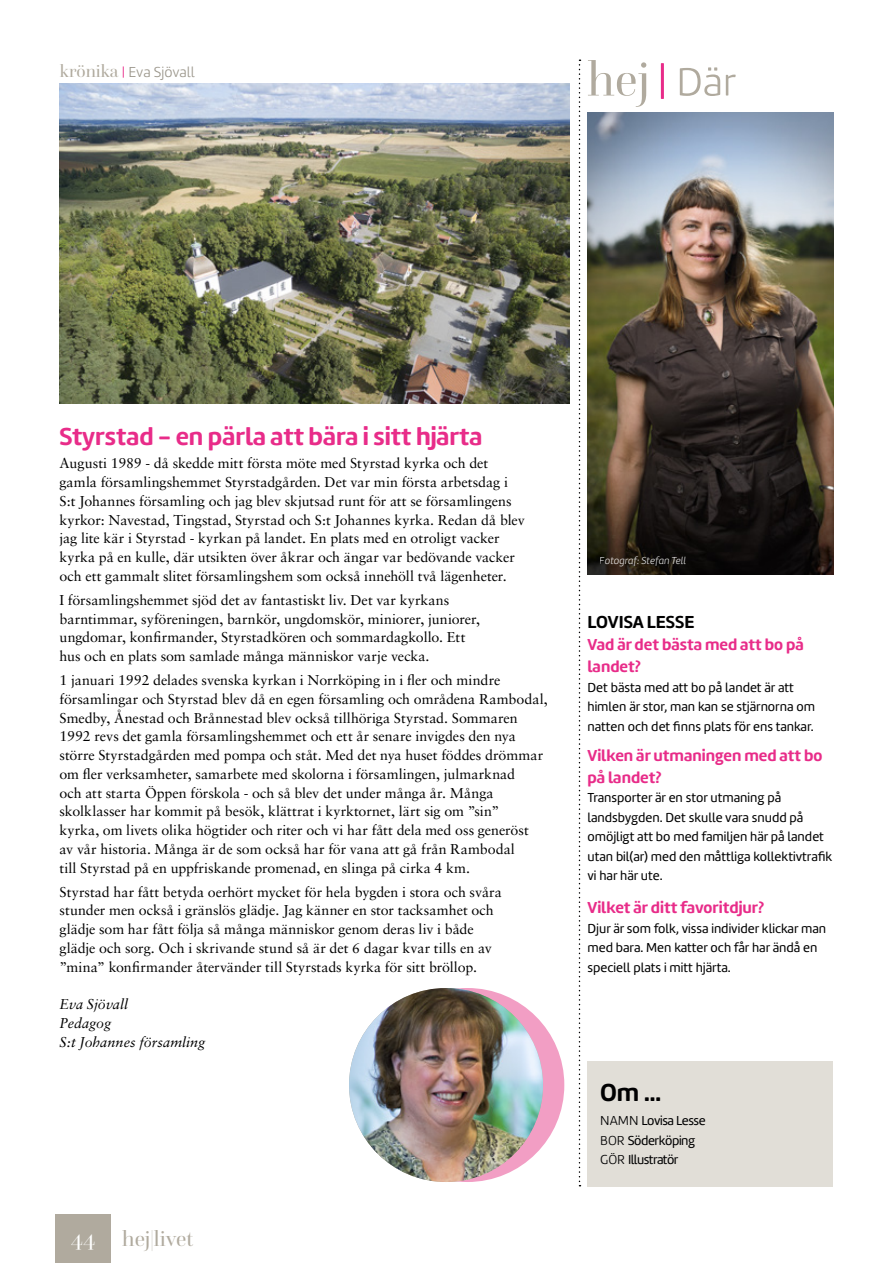
<style>
.page{position:relative;width:893px;height:1263px;background:#fff}
.page>*{position:absolute;margin:0;border:0;box-sizing:border-box;transform-origin:0 0}
.t1{font:700 25.5px "Amelia Rounded";color:#e82c89}
.t2{font:700 25.5px "Amelia Rounded";color:#000001}
.t3{font:22.2px "Questa Grande";color:#b0aa9e}
.t4{font:700 18px "Amelia Rounded";color:#000001}
.t5{font:700 16.5px/21.9px "Amelia Rounded";color:#e82c89}
.t6{font:15px "Amelia Rounded Light";letter-spacing:-.005em;color:#9b968b}
.t7{font:14.25px/18.8px "Sabon LT Std";color:#000001}
.t8{font:italic 14.25px/18.8px "Sabon LT Std";color:#000001}
.t9{font:13.5px/19.5px "Amelia Rounded Regular";color:#000001}
.t10{font:13.5px/19.5px "Amelia Rounded Regular";letter-spacing:-.03em;color:#000001}
.t11{font:italic 300 10.5px "Amelia Rounded";color:#fff}
.s1{font-family:"Questa Grande";font-size:18px;color:#b0aa9e}
.s2{color:#e82c89}
.s3{font-size:24px;color:#fff}
.s4{font-family:"Amelia Rounded Light"}
</style>
<div class="page">
<div style="left:55px;top:1214px;width:56px;height:49px;background:#b0aa9e"></div>
<div style="left:587px;top:1061px;width:246px;height:125px;background:#e1ded7"></div>
<svg style="left:579px;top:60px;width:1px;height:1126px"></svg>
<img style="left:60px;top:84px;width:509px;height:320px">
<div style="left:370px;top:988px;width:194px;height:194px;background:#f29ec4;border-radius:50%"></div>
<img style="left:349px;top:988px;width:194px;height:194px;border-radius:97px">
<svg style="left:588px;top:60px;width:58px;height:47px"></svg>
<svg style="left:680px;top:67px;width:56px;height:29px"></svg>
<hr style="left:661px;top:63px;width:3px;height:36px;background:#e82c89">
<img style="left:588px;top:113px;width:245px;height:462px">
<p class="t6" style="left:60px;top:63px;width:136px"><span class="s1">krönika</span> <span class="s2">|</span> Eva Sjövall</p>
<h1 class="t1" style="left:60px;top:420px;width:424px">Styrstad - en pärla att bära i sitt hjärta</h1>
<p class="t7" style="left:60px;top:454px;width:467px">Augusti 1989 - då skedde mitt första möte med Styrstad kyrka och det gamla församlingshemmet Styrstadgården. Det var min första arbetsdag i S:t Johannes församling och jag blev skjutsad runt för att se församlingens kyrkor: Navestad, Tingstad, Styrstad och S:t Johannes kyrka. Redan då blev jag lite kär i Styrstad - kyrkan på landet. En plats med en otroligt vacker kyrka på en kulle, där utsikten över åkrar och ängar var bedövande vacker och ett gammalt slitet församlingshem som också innehöll två lägenheter.</p>
<p class="t7" style="left:60px;top:590px;width:422px">I församlingshemmet sjöd det av fantastiskt liv. Det var kyrkans barntimmar, syföreningen, barnkör, ungdomskör, miniorer, juniorer, ungdomar, konfirmander, Styrstadkören och sommardagkollo. Ett hus och en plats som samlade många människor varje vecka.</p>
<p class="t7" style="left:60px;top:671px;width:490px">1 januari 1992 delades svenska kyrkan i Norrköping in i fler och mindre församlingar och Styrstad blev då en egen församling och områdena Rambodal, Smedby, Ånestad och Brånnestad blev också tillhöriga Styrstad. Sommaren 1992 revs det gamla församlingshemmet och ett år senare invigdes den nya större Styrstadgården med pompa och ståt. Med det nya huset föddes drömmar om fler verksamheter, samarbete med skolorna i församlingen, julmarknad<br>och att starta Öppen förskola - och så blev det under många år. Många skolklasser har kommit på besök, klättrat i kyrktornet, lärt sig om ”sin”<br>kyrka, om livets olika högtider och riter och vi har fått dela med oss generöst<br>av vår historia. Många är de som också har för vana att gå från Rambodal<br>till Styrstad på en uppfriskande promenad, en slinga på cirka 4 km.</p>
<p class="t7" style="left:60px;top:882px;width:444px">Styrstad har fått betyda oerhört mycket för hela bygden i stora och svåra stunder men också i gränslös glädje. Jag känner en stor tacksamhet och glädje som har fått följa så många människor genom deras liv i både glädje och sorg. Och i skrivande stund så är det 6 dagar kvar tills en av ”mina” konfirmander återvänder till Styrstads kyrka för sitt bröllop.</p>
<p class="t8" style="left:60px;top:995px;width:147px">Eva Sjövall<br>Pedagog<br>S:t Johannes församling</p>
<h2 class="t3" style="left:71px;top:1225px;width:124px"><span class="s3">44</span> hej|livet</h2>
<p class="t11" style="left:600px;top:554px;width:88px">Fotograf: Stefan Tell</p>
<p class="t4" style="left:587px;top:611px;width:109px">LOVISA LESSE</p>
<p class="t5" style="left:587px;top:633px;width:218px">Vad är det bästa med att bo på landet?</p>
<p class="t9" style="left:587px;top:677px;width:229px">Det bästa med att bo på landet är att himlen är stor, man kan se stjärnorna om natten och det finns plats för ens tankar.</p>
<p class="t5" style="left:587px;top:744px;width:236px">Vilken är utmaningen med att bo på landet?</p>
<p class="t9" style="left:587px;top:788px;width:246px">Transporter är en stor utmaning på landsbygden. Det skulle vara snudd på omöjligt att bo med familjen här på landet utan bil(ar) med den måttliga kollektivtrafik vi har här ute.</p>
<p class="t5" style="left:587px;top:896px;width:178px">Vilket är ditt favoritdjur?</p>
<p class="t9" style="left:587px;top:918px;width:240px">Djur är som folk, vissa individer klickar man med bara. Men katter och får har ändå en speciell plats i mitt hjärta.</p>
<h1 class="t2" style="left:600px;top:1076px;width:62px">Om ...</h1>
<p class="t10" style="left:600px;top:1111px;width:107px"><span class="s4">NAMN</span> Lovisa Lesse<br><span class="s4">BOR</span> Söderköping<br><span class="s4">GÖR</span> Illustratör</p>
</div>
